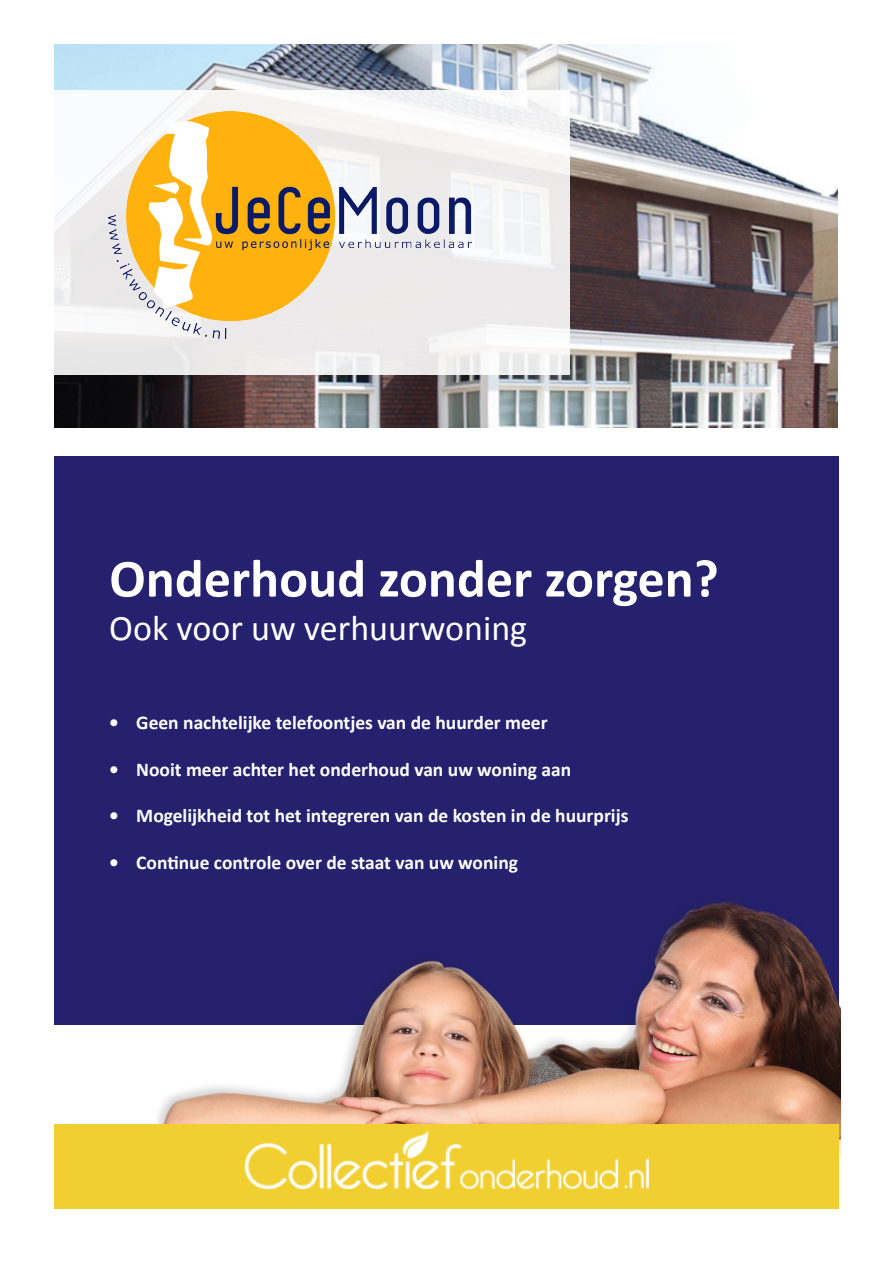
<style>
.page{position:relative;width:893px;height:1263px;background:#fff}
.page>*{position:absolute;margin:0;border:0;box-sizing:border-box;transform-origin:0 0}
.t1{font:700 54px "Calibri";color:#fff}
.t2{font:36px "Calibri";color:#fff}
.t3{font:700 19.5px "Calibri";color:#fff}
</style>
<div class="page">
<div style="left:54px;top:456px;width:785px;height:569px;background:#25216e"></div>
<img style="left:159px;top:901px;width:681px;height:256px">
<img style="left:54px;top:44px;width:784px;height:383px">
<div style="left:54px;top:1125px;width:785px;height:84px;background:#f2cf31"></div>
<img style="left:245px;top:1130px;width:403px;height:60px">
<div style="left:0;top:90px;width:570px;height:284px;background:linear-gradient(to right,#f4f4f5,#f0efef)"></div>
<img style="left:108px;top:112px;width:364px;height:226px">
<p class="t1" style="left:109px;top:544px;width:611px">Onderhoud zonder zorgen?</p>
<p class="t2" style="left:109px;top:605px;width:419px">Ook voor uw verhuurwoning</p>
<p class="t3" style="left:109px;top:710px;width:440px">• Geen nachtelijke telefoontjes van de huurder meer</p>
<p class="t3" style="left:109px;top:757px;width:463px">• Nooit meer achter het onderhoud van uw woning aan</p>
<p class="t3" style="left:109px;top:803px;width:521px">• Mogelijkheid tot het integreren van de kosten in de huurprijs</p>
<p class="t3" style="left:109px;top:850px;width:410px">• Continue controle over de staat van uw woning</p>
</div>
